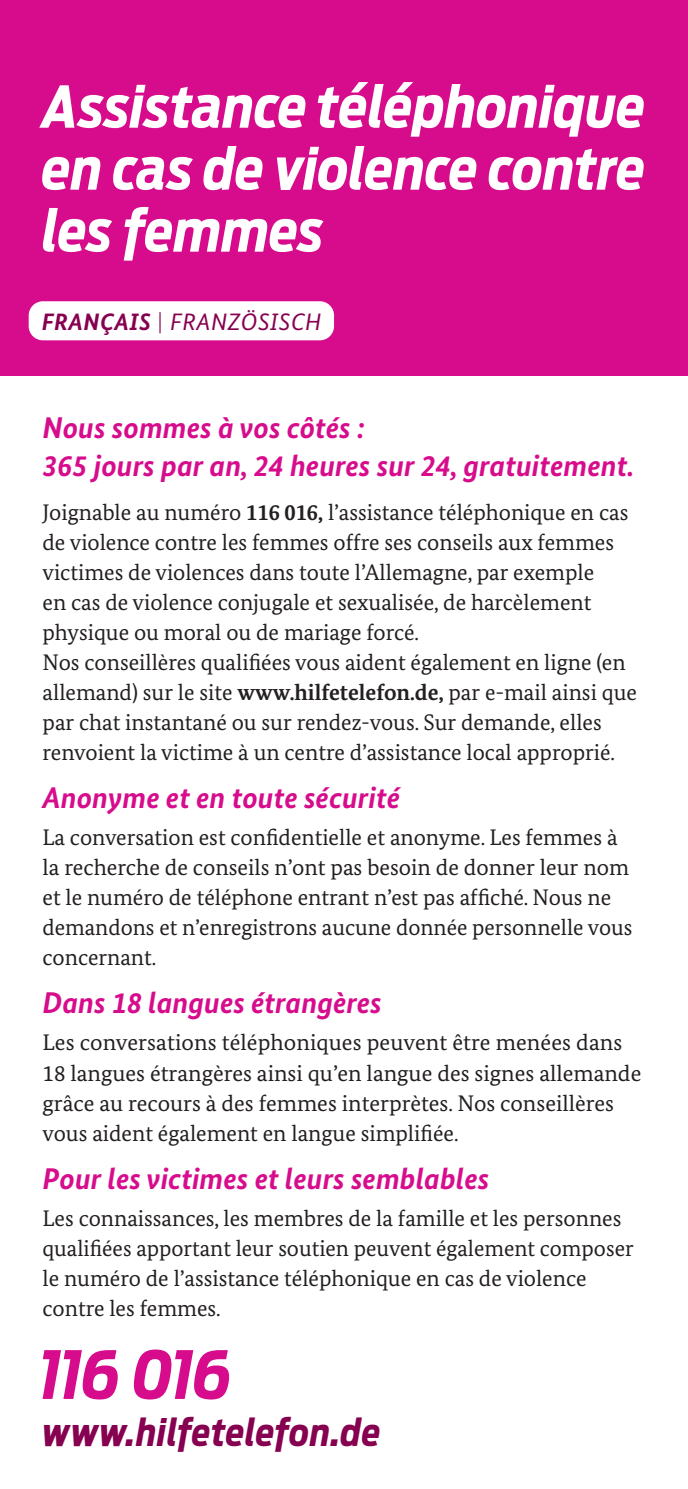
<style>
.page{position:relative;width:688px;height:1489px;background:#fff}
.page>*{position:absolute;margin:0;border:0;box-sizing:border-box;transform-origin:0 0}
.t1{font:italic 700 56.75px/62px "Antenna Condensed";letter-spacing:.005em;color:#fff;text-align:justify}
.t2{font:italic 700 37px "Antenna Condensed";letter-spacing:.015em;color:#860150}
.t3{font:italic 700 30px/37.5px "Bundes Sans";color:#d70c8c}
.t4{font:italic 23.75px "Bundes Sans";letter-spacing:.02em;color:#860150}
.t5{font:22.5px/30px "Bundes Serif";color:#231f20}
.s1{font-weight:700}
.s2{font-weight:300;font-style:normal}
</style>
<div class="page">
<div style="left:0;top:0;width:687px;height:376px;background:#d70c8c"></div>
<div style="left:29px;top:301px;width:305px;height:39px;background:#fff;border-radius:14px"></div>
<svg style="left:43px;top:1349px;width:186px;height:50px"></svg>
<h2 class="t1" style="left:42px;top:75px;width:604px">Assistance téléphonique en cas de violence contre les femmes</h2>
<p class="t4" style="left:42px;top:307px;width:281px"><span class="s1">FRANÇAIS</span> <span class="s2">|</span> FRANZÖSISCH</p>
<p class="t3" style="left:43px;top:408px;width:593px">Nous sommes à vos côtés :<br>365 jours par an, 24 heures sur 24, gratuitement.</p>
<p class="t5" style="left:43px;top:497px;width:587px">Joignable au numéro <span class="s1">116 016,</span> l’assistance téléphonique en cas de violence contre les femmes offre ses conseils aux femmes victimes de violences dans toute l’Allemagne, par exemple<br>en cas de violence conjugale et sexualisée, de harcèlement physique ou moral ou de mariage forcé.</p>
<p class="t5" style="left:43px;top:647px;width:595px">Nos conseillères qualifiées vous aident également en ligne (en allemand) sur le site <span class="s1">www.hilfetelefon.de,</span> par e-mail ainsi que par chat instantané ou sur rendez-vous. Sur demande, elles renvoient la victime à un centre d’assistance local approprié.</p>
<p class="t3" style="left:43px;top:778px;width:359px">Anonyme et en toute sécurité</p>
<p class="t5" style="left:43px;top:822px;width:591px">La conversation est confidentielle et anonyme. Les femmes à la recherche de conseils n’ont pas besoin de donner leur nom et le numéro de téléphone entrant n’est pas affiché. Nous ne demandons et n’enregistrons aucune donnée personnelle vous concernant.</p>
<p class="t3" style="left:43px;top:983px;width:341px">Dans 18 langues étrangères</p>
<p class="t5" style="left:43px;top:1027px;width:600px">Les conversations téléphoniques peuvent être menées dans 18 langues étrangères ainsi qu’en langue des signes allemande grâce au recours à des femmes interprètes. Nos conseillères vous aident également en langue simplifiée.</p>
<p class="t3" style="left:43px;top:1159px;width:448px">Pour les victimes et leurs semblables</p>
<p class="t5" style="left:43px;top:1202px;width:592px">Les connaissances, les membres de la famille et les personnes qualifiées apportant leur soutien peuvent également composer le numéro de l’assistance téléphonique en cas de violence contre les femmes.</p>
<p class="t2" style="left:43px;top:1407px;width:339px">www.hilfetelefon.de</p>
</div>
